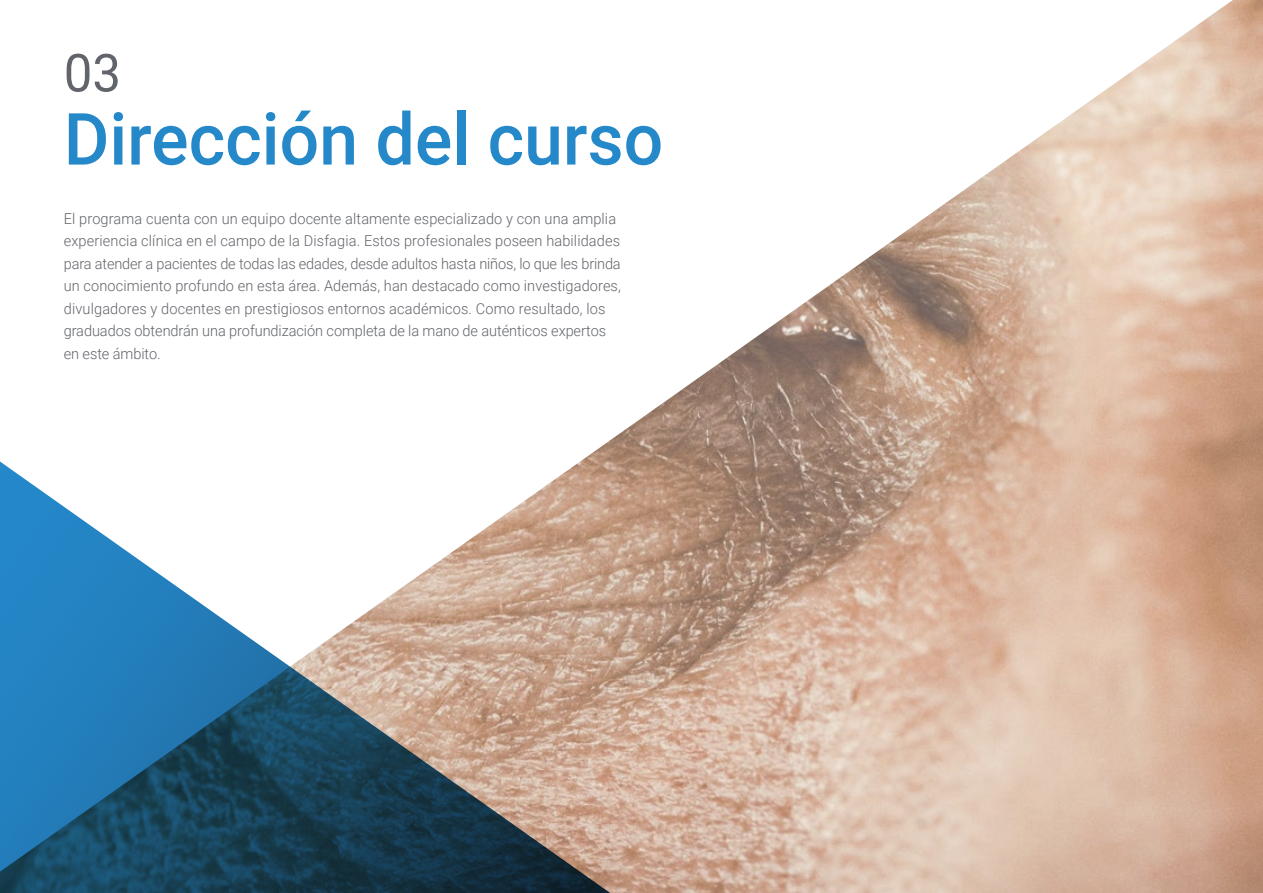
<style>
.page{position:relative;width:1263px;height:893px;background:#fff}
.page>*{position:absolute;margin:0;border:0;box-sizing:border-box;transform-origin:0 0}
.t1{font:500 72px "Roboto";color:#2488c9}
.t2{font:52.5px "Roboto";color:#61646a}
.t3{font:300 15px/22.5px "Roboto";letter-spacing:.005em;color:#61646a}
</style>
<div class="page">
<img style="left:602px;top:0;width:661px;height:893px">
<svg style="left:0;top:446px;width:640px;height:447px"></svg>
<h2 class="t2" style="left:64px;top:36px;width:59px">03</h2>
<h1 class="t1" style="left:64px;top:89px;width:601px">Dirección del curso</h1>
<p class="t3" style="left:64px;top:207px;width:559px">El programa cuenta con un equipo docente altamente especializado y con una amplia experiencia clínica en el campo de la Disfagia. Estos profesionales poseen habilidades para atender a pacientes de todas las edades, desde adultos hasta niños, lo que les brinda un conocimiento profundo en esta área. Además, han destacado como investigadores, divulgadores y docentes en prestigiosos entornos académicos. Como resultado, los graduados obtendrán una profundización completa de la mano de auténticos expertos en este ámbito.</p>
</div>
